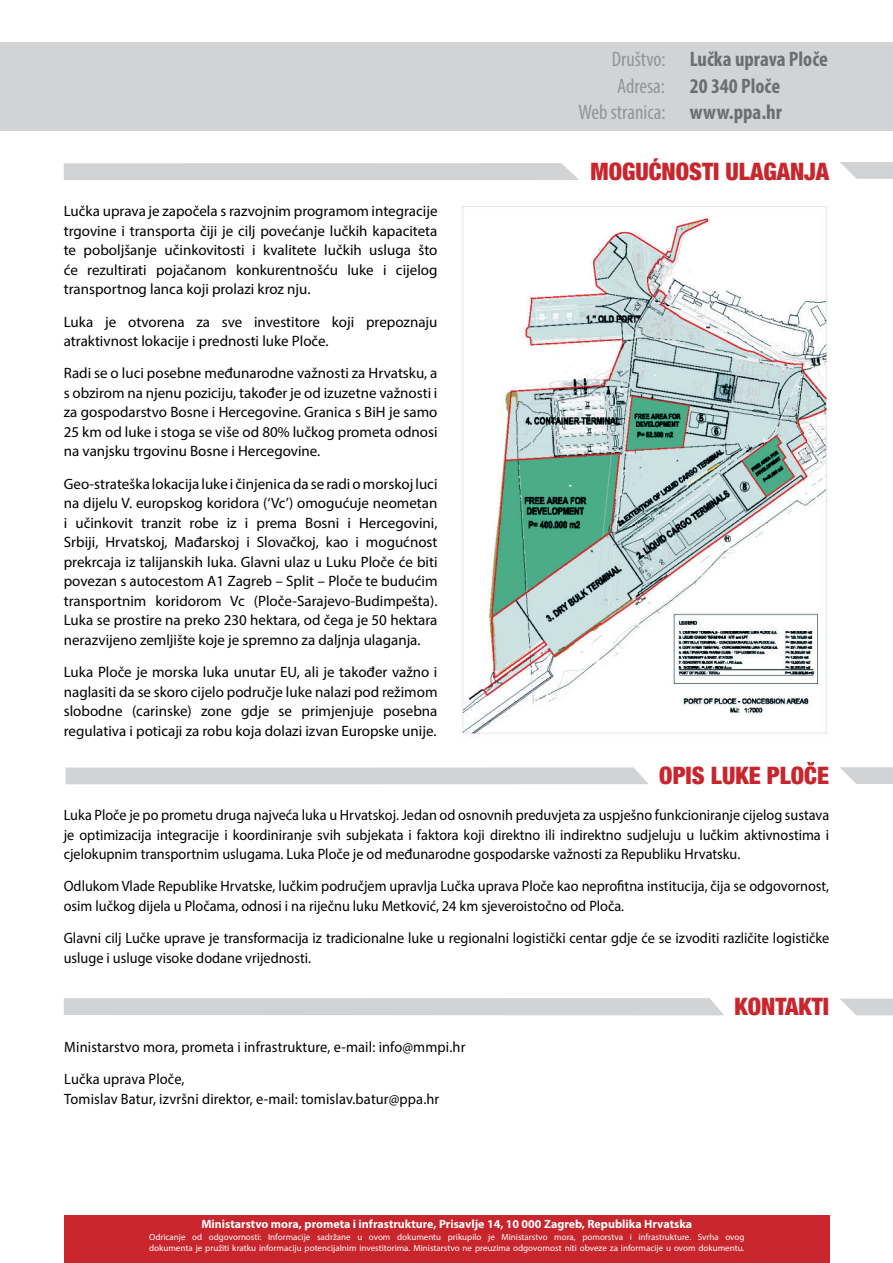
<style>
.page{position:relative;width:893px;height:1263px;background:#fff}
.page>*{position:absolute;margin:0;border:0;box-sizing:border-box;transform-origin:0 0}
.t1{font:900 condensed 24px "Helvetica Neue";color:#c9252c}
.t2{font:700 condensed 21px/26.2px "Myriad Pro";color:#6d6e71}
.t3{font:condensed 21px/26.2px "Myriad Pro";color:#939598;text-align:right}
.t4{font:15px/19.5px "Myriad Pro";color:#000;text-align:justify}
.t5{font:15px/19.5px "Myriad Pro";color:#000;scale:.95 1}
.t6{font:15px/32.2px "Myriad Pro";color:#000;scale:.96 1}
.t7{font:700 12px "Myriad Pro";color:#fff}
.t8{font:9px/10.5px "Myriad Pro";color:#fff}
</style>
<div class="page">
<div style="left:0;top:43px;width:893px;height:88px;background:#d1d3d4"></div>
<svg style="left:840px;top:162px;width:53px;height:17px"></svg>
<div style="left:64px;top:163px;width:515px;height:17px;background:#d1d3d4"></div>
<svg style="left:840px;top:767px;width:53px;height:17px"></svg>
<svg style="left:66px;top:767px;width:583px;height:17px;background:#d3d4d5"></svg>
<svg style="left:807px;top:762px;width:8px;height:3px"></svg>
<img style="left:462px;top:206px;width:365px;height:529px">
<div style="left:64px;top:1215px;width:766px;height:48px;background:#c9252c"></div>
<svg style="left:840px;top:998px;width:53px;height:17px"></svg>
<div style="left:64px;top:998px;width:660px;height:17px;background:#d1d3d4"></div>
<p class="t4" style="left:64px;top:201px;width:375px">Lučka uprava je započela s razvojnim programom integracije trgovine i transporta čiji je cilj povećanje lučkih kapaciteta te poboljšanje učinkovitosti i kvalitete lučkih usluga što će rezultirati pojačanom konkurentnošću luke i cijelog transportnog lanca koji prolazi kroz nju.</p>
<p class="t4" style="left:64px;top:312px;width:375px">Luka je otvorena za sve investitore koji prepoznaju atraktivnost lokacije i prednosti luke Ploče.</p>
<p class="t4" style="left:64px;top:363px;width:375px">Radi se o luci posebne međunarodne važnosti za Hrvatsku, a s obzirom na njenu poziciju, također je od izuzetne važnosti i za gospodarstvo Bosne i Hercegovine. Granica s BiH je samo 25 km od luke i stoga se više od 80% lučkog prometa odnosi na vanjsku trgovinu Bosne i Hercegovine.</p>
<p class="t4" style="left:64px;top:474px;width:375px">Geo-strateška lokacija luke i činjenica da se radi o morskoj luci na dijelu V. europskog koridora (‘Vc’) omogućuje neometan i učinkovit tranzit robe iz i prema Bosni i Hercegovini, Srbiji, Hrvatskoj, Mađarskoj i Slovačkoj, kao i mogućnost prekrcaja iz talijanskih luka. Glavni ulaz u Luku Ploče će biti povezan s autocestom A1 Zagreb – Split – Ploče te budućim transportnim koridorom Vc (Ploče-Sarajevo-Budimpešta).<br>Luka se prostire na preko 230 hektara, od čega je 50 hektara nerazvijeno zemljište koje je spremno za daljnja ulaganja.</p>
<p class="t4" style="left:64px;top:662px;width:375px">Luka Ploče je morska luka unutar EU, ali je također važno i naglasiti da se skoro cijelo područje luke nalazi pod režimom slobodne (carinske) zone gdje se primjenjuje posebna regulativa i poticaji za robu koja dolazi izvan Europske unije.</p>
<h2 class="t3" style="left:579px;top:46px;width:88px">Društvo:<br>Adresa:<br>Web stranica:</h2>
<h2 class="t2" style="left:690px;top:46px;width:140px">Lučka uprava Ploče<br>20 340 Ploče www.ppa.hr</h2>
<h1 class="t1" style="left:590px;top:157px;width:97px">MOGUĆNOSTI</h1>
<h1 class="t1" style="left:726px;top:157px;width:105px">ULAGANJA</h1>
<h1 class="t1" style="left:659px;top:760px;width:170px">OPIS LUKE PLOCE</h1>
<p class="t5" style="left:64px;top:805px;width:807px;text-align:justify">Luka Ploče je po prometu druga najveća luka u Hrvatskoj. Jedan od osnovnih preduvjeta za uspješno funkcioniranje cijelog sustava je optimizacija integracije i koordiniranje svih subjekata i faktora koji direktno ili indirektno sudjeluju u lučkim aktivnostima i cjelokupnim transportnim uslugama. Luka Ploče je od međunarodne gospodarske važnosti za Republiku Hrvatsku.</p>
<p class="t5" style="left:64px;top:876px;width:807px">Odlukom Vlade Republike Hrvatske, lučkim područjem upravlja Lučka uprava Ploče kao neprofitna institucija, čija se odgovornost, osim lučkog dijela u Pločama, odnosi i na riječnu luku Metković, 24 km sjeveroistočno od Ploča.</p>
<p class="t5" style="left:64px;top:928px;width:807px">Glavni cilj Lučke uprave je transformacija iz tradicionalne luke u regionalni logistički centar gdje će se izvoditi različite logističke usluge i usluge visoke dodane vrijednosti.</p>
<p class="t6" style="left:64px;top:1031px;width:419px">Ministarstvo mora, prometa i infrastrukture, e-mail: info@mmpi.hr<br>Lučka uprava Ploče,</p>
<p class="t6" style="left:64px;top:1082px;width:392px">Tomislav Batur, izvršni direktor, e-mail: tomislav.batur@ppa.hr</p>
<h1 class="t1" style="left:734px;top:992px;width:87px">KONTAKTI</h1>
<p class="t7" style="left:201px;top:1216px;width:492px">Ministarstvo mora, prometa i infrastrukture, Prisavlje 14, 10 000 Zagreb, Republika Hrvatska</p>
<p class="t8" style="left:149px;top:1232px;width:597px">Odricanje od odgovornosti: Informacije sadržane u ovom dokumentu prikupilo je Ministarstvo mora, pomorstva i infrastrukture. Svrha ovog dokumenta je pružiti kratku informaciju potencijalnim investitorima. Ministarstvo ne preuzima odgovornost niti obveze za informacije u ovom dokumentu.</p>
</div>
